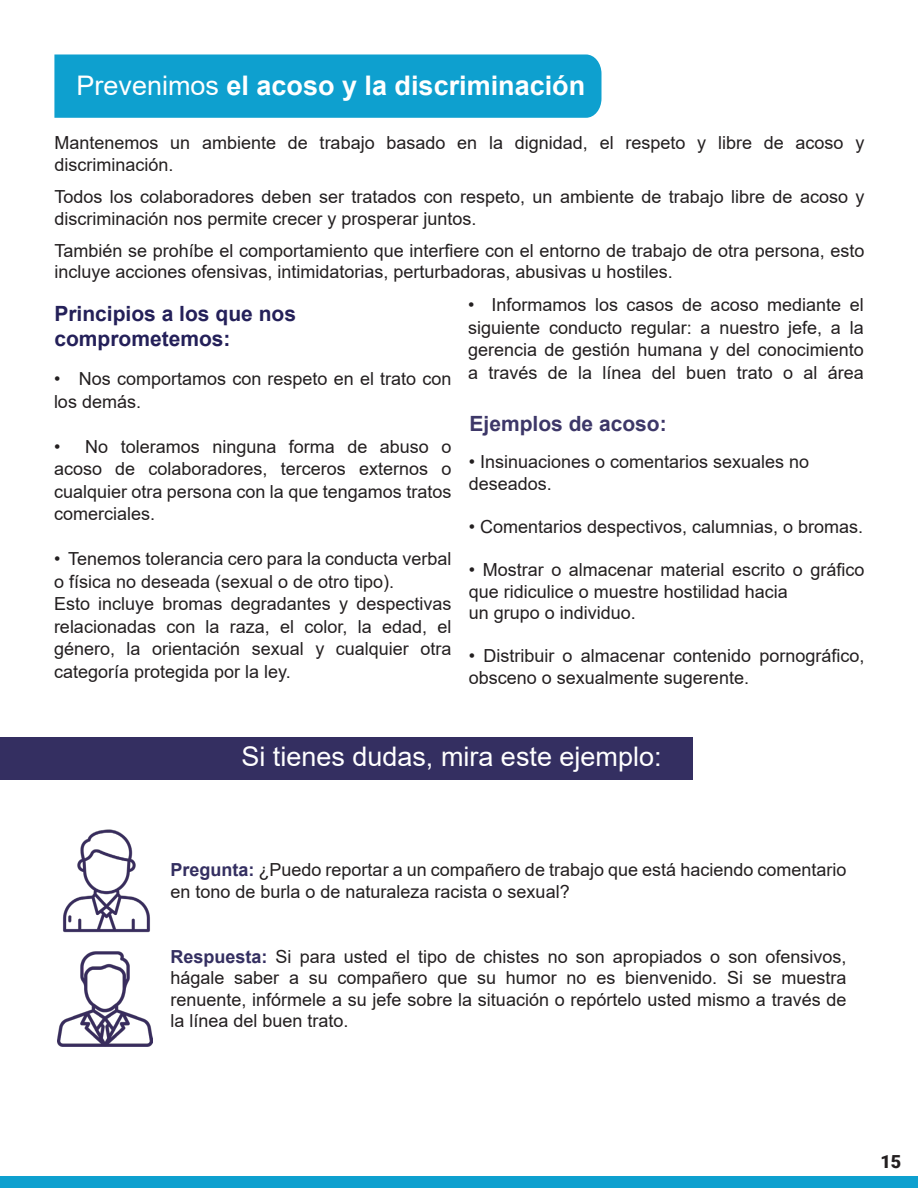
<style>
.page{position:relative;width:918px;height:1188px;background:#fff}
.page>*{position:absolute;margin:0;border:0;box-sizing:border-box;transform-origin:0 0}
.t1{font:700 27px "Arial";color:#fff}
.t2{font:27px "Arial";color:#fff}
.t3{font:700 21px "Arial";color:#242059}
.t4{font:700 21px "Arial";color:#3d3768}
.t5{font:18px/21.6px "Arial";color:#231f20}
.t6{font:900 18px "Roboto";color:#231f20}
.s1{font-weight:400}
.s2{font-weight:700;color:#342f61}
</style>
<div class="page">
<div style="left:54px;top:54px;width:548px;height:64px;background:#0ea0cf"></div>
<img style="left:58px;top:952px;width:94px;height:94px">
<img style="left:63px;top:830px;width:87px;height:103px">
<div style="left:0;top:737px;width:693px;height:42px;background:#342f61"></div>
<div style="left:0;top:1176px;width:918px;height:12px;background:#0ea0cf"></div>
<p class="t1" style="left:76px;top:66px;width:510px"><span class="s1">Prevenimos</span> el acoso y la discriminación</p>
<p class="t5" style="left:54px;top:132px;width:811px">Mantenemos un ambiente de trabajo basado en la dignidad, el respeto y libre de acoso y discriminación.</p>
<p class="t5" style="left:54px;top:186px;width:811px">Todos los colaboradores deben ser tratados con respeto, un ambiente de trabajo libre de acoso y</p>
<p class="t5" style="left:54px;top:207px;width:424px">discriminación nos permite crecer y prosperar juntos.</p>
<p class="t5" style="left:54px;top:239px;width:811px">También se prohíbe el comportamiento que interfiere con el entorno de trabajo de otra persona, esto incluye acciones ofensivas, intimidatorias, perturbadoras, abusivas u hostiles.</p>
<p class="t3" style="left:54px;top:299px;width:243px">Principios a los que nos</p>
<p class="t3" style="left:54px;top:324px;width:178px">comprometemos:</p>
<p class="t5" style="left:54px;top:367px;width:399px;line-height:22.5px">• Nos comportamos con respeto en el trato con los demás.</p>
<p class="t5" style="left:54px;top:435px;width:399px;line-height:22.5px">• No toleramos ninguna forma de abuso o acoso de colaboradores, terceros externos o</p>
<p class="t5" style="left:54px;top:480px;width:399px">cualquier otra persona con la que tengamos tratos</p>
<p class="t5" style="left:54px;top:503px;width:103px">comerciales.</p>
<p class="t5" style="left:54px;top:547px;width:399px;line-height:22.5px">• Tenemos tolerancia cero para la conducta verbal o física no deseada (sexual o de otro tipo).</p>
<p class="t5" style="left:54px;top:593px;width:399px">Esto incluye bromas degradantes y despectivas</p>
<p class="t5" style="left:54px;top:615px;width:399px">relacionadas con la raza, el color, la edad, el</p>
<p class="t5" style="left:54px;top:638px;width:399px">género, la orientación sexual y cualquier otra</p>
<p class="t5" style="left:54px;top:660px;width:238px">categoría protegida por la ley.</p>
<p class="t5" style="left:468px;top:294px;width:397px">• Informamos los casos de acoso mediante el</p>
<p class="t5" style="left:468px;top:317px;width:397px">siguiente conducto regular: a nuestro jefe, a la</p>
<p class="t5" style="left:468px;top:339px;width:397px">gerencia de gestión humana y del conocimiento</p>
<p class="t5" style="left:468px;top:362px;width:397px">a través de la línea del buen trato o al área</p>
<p class="t4" style="left:470px;top:409px;width:199px">Ejemplos de acoso:</p>
<p class="t5" style="left:469px;top:451px;width:342px">• Insinuaciones o comentarios sexuales no</p>
<p class="t5" style="left:469px;top:472px;width:85px">deseados.</p>
<p class="t5" style="left:469px;top:515px;width:396px">• Comentarios despectivos, calumnias, o bromas.</p>
<p class="t5" style="left:469px;top:559px;width:397px">• Mostrar o almacenar material escrito o gráfico que ridiculice o muestre hostilidad hacia</p>
<p class="t5" style="left:469px;top:602px;width:169px">un grupo o individuo.</p>
<p class="t5" style="left:469px;top:645px;width:397px">• Distribuir o almacenar contenido pornográfico, obsceno o sexualmente sugerente.</p>
<p class="t2" style="left:241px;top:737px;width:422px">Si tienes dudas, mira este ejemplo:</p>
<p class="t5" style="left:170px;top:859px;width:678px"><span class="s2">Pregunta:</span> ¿Puedo reportar a un compañero de trabajo que está haciendo comentario en tono de burla o de naturaleza racista o sexual?</p>
<p class="t5" style="left:170px;top:945px;width:678px"><span class="s2">Respuesta:</span> Si para usted el tipo de chistes no son apropiados o son ofensivos,</p>
<p class="t5" style="left:170px;top:967px;width:678px">hágale saber a su compañero que su humor no es bienvenido. Si se muestra</p>
<p class="t5" style="left:170px;top:989px;width:678px">renuente, infórmele a su jefe sobre la situación o repórtelo usted mismo a través de la línea del buen trato.</p>
<p class="t6" style="left:881px;top:1149px;width:22px">15</p>
</div>
